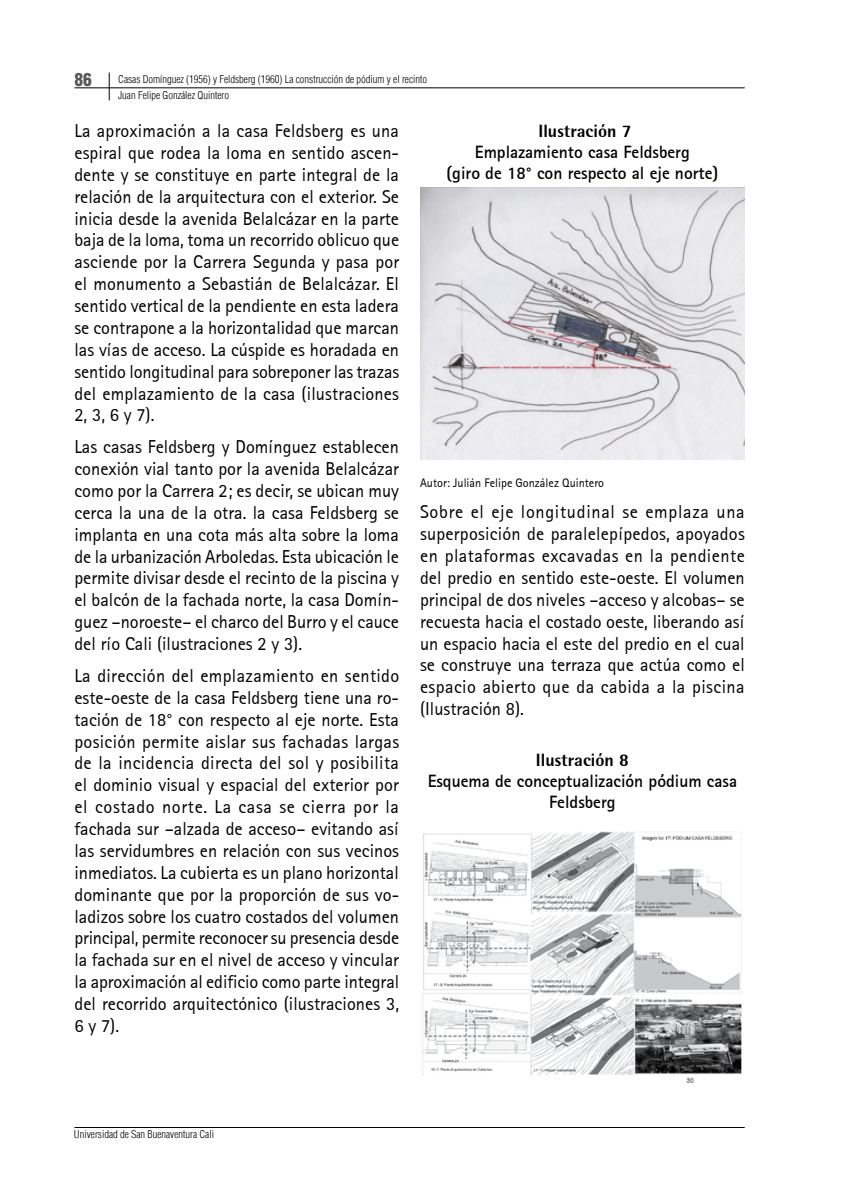
<style>
.page{position:relative;width:844px;height:1191px;background:#fff}
.page>*{position:absolute;margin:0;border:0;box-sizing:border-box;transform-origin:0 0}
.t1{font:18.38px/21.9px "Libre Sans Serif S Si";letter-spacing:.005em;color:#000;text-align:justify}
.t2{font:700 17.5px/21px "Libre Sans Serif S Si";color:#000;text-align:center}
.t3{font:800 17.5px "Libre Semi Sans Black S Si";color:#000}
.t4{font:17.5px "Switzerland Cond Black Plain";color:#58595b}
.t5{font:12.25px "Libre Sans Serif S Si";color:#000}
.t6{font:10.5px/16.1px "Switzerland Cond Light";color:#000}
</style>
<div class="page">
<hr style="left:74px;top:88px;width:670px;height:1px;background:#000">
<svg style="left:109px;top:73px;width:1px;height:27px"></svg>
<hr style="left:74px;top:1127px;width:670px;height:1px;background:#000">
<img style="left:420px;top:188px;width:324px;height:272px">
<img style="left:422px;top:831px;width:320px;height:253px">
<p class="t4" style="left:74px;top:69px;width:19px">86</p>
<p class="t6" style="left:118px;top:71px;width:310px">Casas Domínguez (1956) y Feldsberg (1960) La construcción de pódium y el recinto<br>Juan Felipe González Quintero</p>
<p class="t1" style="left:74px;top:120px;width:326px">La aproximación a la casa Feldsberg es una espiral que rodea la loma en sentido ascen&shy;dente y se constituye en parte integral de la relación de la arquitectura con el exterior. Se inicia desde la avenida Belalcázar en la parte baja de la loma, toma un recorrido oblicuo que asciende por la Carrera Segunda y pasa por el monumento a Sebastián de Belalcázar. El sentido vertical de la pendiente en esta ladera se contrapone a la horizontalidad que marcan las vías de acceso. La cúspide es horadada en sentido longitudinal para sobreponer las trazas del emplazamiento de la casa (ilustraciones 2, 3, 6 y 7).</p>
<p class="t1" style="left:74px;top:436px;width:326px">Las casas Feldsberg y Domínguez establecen conexión vial tanto por la avenida Belalcázar como por la Carrera 2; es decir, se ubican muy cerca la una de la otra. la casa Feldsberg se implanta en una cota más alta sobre la loma de la urbanización Arboledas. Esta ubicación le permite divisar desde el recinto de la piscina y el balcón de la fachada norte, la casa Domín&shy;guez –noroeste– el charco del Burro y el cauce del río Cali (ilustraciones 2 y 3).</p>
<p class="t1" style="left:74px;top:664px;width:326px">La dirección del emplazamiento en sentido este-oeste de la casa Feldsberg tiene una ro&shy;tación de 18° con respecto al eje norte. Esta posición permite aislar sus fachadas largas de la incidencia directa del sol y posibilita el dominio visual y espacial del exterior por el costado norte. La casa se cierra por la fachada sur –alzada de acceso– evitando así las servidumbres en relación con sus vecinos inmediatos. La cubierta es un plano horizontal dominante que por la proporción de sus vo&shy;ladizos sobre los cuatro costados del volumen principal, permite reconocer su presencia desde la fachada sur en el nivel de acceso y vincular la aproximación al edificio como parte integral del recorrido arquitectónico (ilustraciones 3, 6 y 7).</p>
<p class="t3" style="left:538px;top:119px;width:94px">Ilustración 7</p>
<p class="t2" style="left:446px;top:141px;width:273px">Emplazamiento casa Feldsberg<br>(giro de 18° con respecto al eje norte)</p>
<p class="t5" style="left:420px;top:475px;width:185px">Autor: Julián Felipe González Quintero</p>
<p class="t1" style="left:420px;top:501px;width:326px">Sobre el eje longitudinal se emplaza una superposición de paralelepípedos, apoyados en plataformas excavadas en la pendiente del predio en sentido este-oeste. El volumen principal de dos niveles –acceso y alcobas– se recuesta hacia el costado oeste, liberando así un espacio hacia el este del predio en el cual se construye una terraza que actúa como el espacio abierto que da cabida a la piscina (Ilustración 8).</p>
<p class="t3" style="left:536px;top:749px;width:94px">Ilustración 8</p>
<p class="t2" style="left:427px;top:770px;width:311px">Esquema de conceptualización pódium casa<br>Feldsberg</p>
<p class="t6" style="left:74px;top:1125px;width:141px">Universidad de San Buenaventura Cali</p>
</div>
